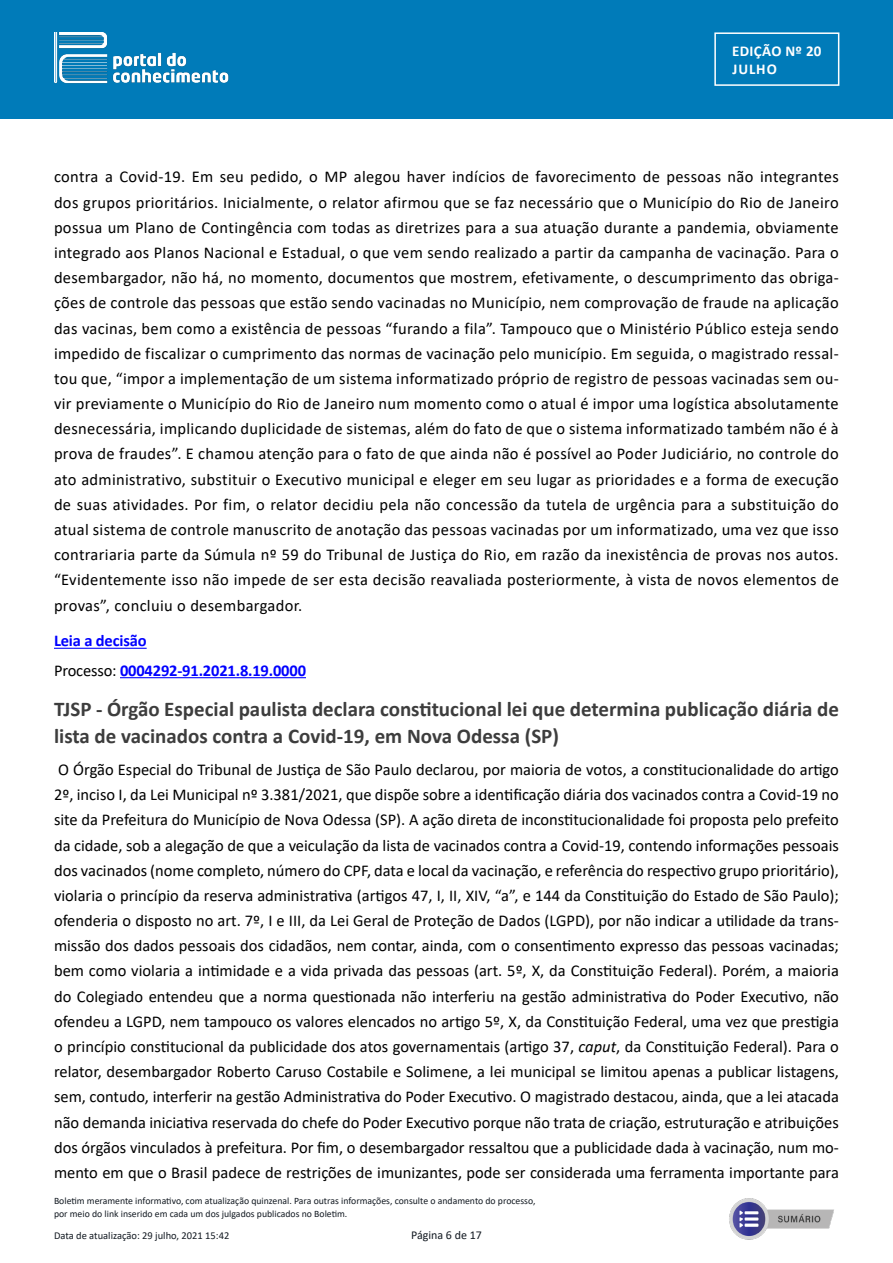
<style>
.page{position:relative;width:893px;height:1263px;background:#fff}
.page>*{position:absolute;margin:0;border:0;box-sizing:border-box;transform-origin:0 0}
.t1{font:700 21px/27.5px "Calibri";color:#3d3d3d}
.t2{font:16.5px/25.2px "Calibri";color:#000;text-align:justify}
.t3{font:700 16.5px/29.4px "Calibri";letter-spacing:-.01em;color:#00f}
.t4{font:700 15px/18px "Calibri";letter-spacing:.02em;color:#fff}
.t5{font:12px "Calibri";color:#131a22}
.t6{font:10.5px "Calibri";color:#131a22}
.t7{font:9.75px/12.3px "Calibri";color:#131a22}
.s1{font-weight:400;color:#000}
.s2{font-style:italic}
</style>
<div class="page">
<div style="left:0;top:0;width:893px;height:118px;background:#007bb9"></div>
<img style="left:55px;top:33px;width:173px;height:51px">
<div style="left:714px;top:32px;width:125px;height:54px;border:2px solid #fff"></div>
<hr style="left:54px;top:648px;width:93px;height:1px;background:#00f">
<hr style="left:120px;top:677px;width:186px;height:1px;background:#00f">
<img style="left:729px;top:1198px;width:105px;height:42px">
<p class="t4" style="left:732px;top:42px;width:91px">EDIÇÃO Nº 20<br>JULHO</p>
<p class="t2" style="left:54px;top:164px;width:786px">contra a Covid-19. Em seu pedido, o MP alegou haver indícios de favorecimento de pessoas não integrantes dos grupos prioritários. Inicialmente, o relator afirmou que se faz necessário que o Município do Rio de Janeiro possua um Plano de Contingência com todas as diretrizes para a sua atuação durante a pandemia, obviamente integrado aos Planos Nacional e Estadual, o que vem sendo realizado a partir da campanha de vacinação. Para o desembargador, não há, no momento, documentos que mostrem, efetivamente, o descumprimento das obriga&shy;ções de controle das pessoas que estão sendo vacinadas no Município, nem comprovação de fraude na aplicação das vacinas, bem como a existência de pessoas “furando a fila”. Tampouco que o Ministério Público esteja sendo impedido de fiscalizar o cumprimento das normas de vacinação pelo município. Em seguida, o magistrado ressal&shy;tou que, “impor a implementação de um sistema informatizado próprio de registro de pessoas vacinadas sem ou&shy;vir previamente o Município do Rio de Janeiro num momento como o atual é impor uma logística absolutamente desnecessária, implicando duplicidade de sistemas, além do fato de que o sistema informatizado também não é à prova de fraudes”. E chamou atenção para o fato de que ainda não é possível ao Poder Judiciário, no controle do ato administrativo, substituir o Executivo municipal e eleger em seu lugar as prioridades e a forma de execução de suas atividades. Por fim, o relator decidiu pela não concessão da tutela de urgência para a substituição do atual sistema de controle manuscrito de anotação das pessoas vacinadas por um informatizado, uma vez que isso contrariaria parte da Súmula nº 59 do Tribunal de Justiça do Rio, em razão da inexistência de provas nos autos. “Evidentemente isso não impede de ser esta decisão reavaliada posteriormente, à vista de novos elementos de provas”, concluiu o desembargador.</p>
<p class="t3" style="left:54px;top:626px;width:254px">Leia a decisão<br><span class="s1">Processo:</span> 0004292-91.2021.8.19.0000</p>
<p class="t1" style="left:54px;top:695px;width:786px">TJSP - Órgão Especial paulista declara constitucional lei que determina publicação diária de lista de vacinados contra a Covid-19, em Nova Odessa (SP)</p>
<p class="t2" style="left:54px;top:756px;width:786px">O Órgão Especial do Tribunal de Justiça de São Paulo declarou, por maioria de votos, a constitucionalidade do artigo 2º, inciso I, da Lei Municipal nº 3.381/2021, que dispõe sobre a identificação diária dos vacinados contra a Covid-19 no site da Prefeitura do Município de Nova Odessa (SP). A ação direta de inconstitucionalidade foi proposta pelo prefeito da cidade, sob a alegação de que a veiculação da lista de vacinados contra a Covid-19, contendo informações pessoais dos vacinados (nome completo, número do CPF, data e local da vacinação, e referência do respectivo grupo prioritário), violaria o princípio da reserva administrativa (artigos 47, I, II, XIV, “a”, e 144 da Constituição do Estado de São Paulo); ofenderia o disposto no art. 7º, I e III, da Lei Geral de Proteção de Dados (LGPD), por não indicar a utilidade da trans&shy;missão dos dados pessoais dos cidadãos, nem contar, ainda, com o consentimento expresso das pessoas vacinadas; bem como violaria a intimidade e a vida privada das pessoas (art. 5º, X, da Constituição Federal). Porém, a maioria do Colegiado entendeu que a norma questionada não interferiu na gestão administrativa do Poder Executivo, não ofendeu a LGPD, nem tampouco os valores elencados no artigo 5º, X, da Constituição Federal, uma vez que prestigia o princípio constitucional da publicidade dos atos governamentais (artigo 37, <span class="s2">caput</span>, da Constituição Federal). Para o relator, desembargador Roberto Caruso Costabile e Solimene, a lei municipal se limitou apenas a publicar listagens, sem, contudo, interferir na gestão Administrativa do Poder Executivo. O magistrado destacou, ainda, que a lei atacada não demanda iniciativa reservada do chefe do Poder Executivo porque não trata de criação, estruturação e atribuições dos órgãos vinculados à prefeitura. Por fim, o desembargador ressaltou que a publicidade dada à vacinação, num mo&shy;mento em que o Brasil padece de restrições de imunizantes, pode ser considerada uma ferramenta importante para</p>
<p class="t7" style="left:54px;top:1195px;width:483px">Boletim meramente informativo, com atualização quinzenal. Para outras informações, consulte o andamento do processo, por meio do link inserido em cada um dos julgados publicados no Boletim.</p>
<p class="t6" style="left:54px;top:1229px;width:177px">Data de atualização: 29 julho, 2021 15:42</p>
<p class="t5" style="left:411px;top:1227px;width:72px">Página 6 de 17</p>
</div>
